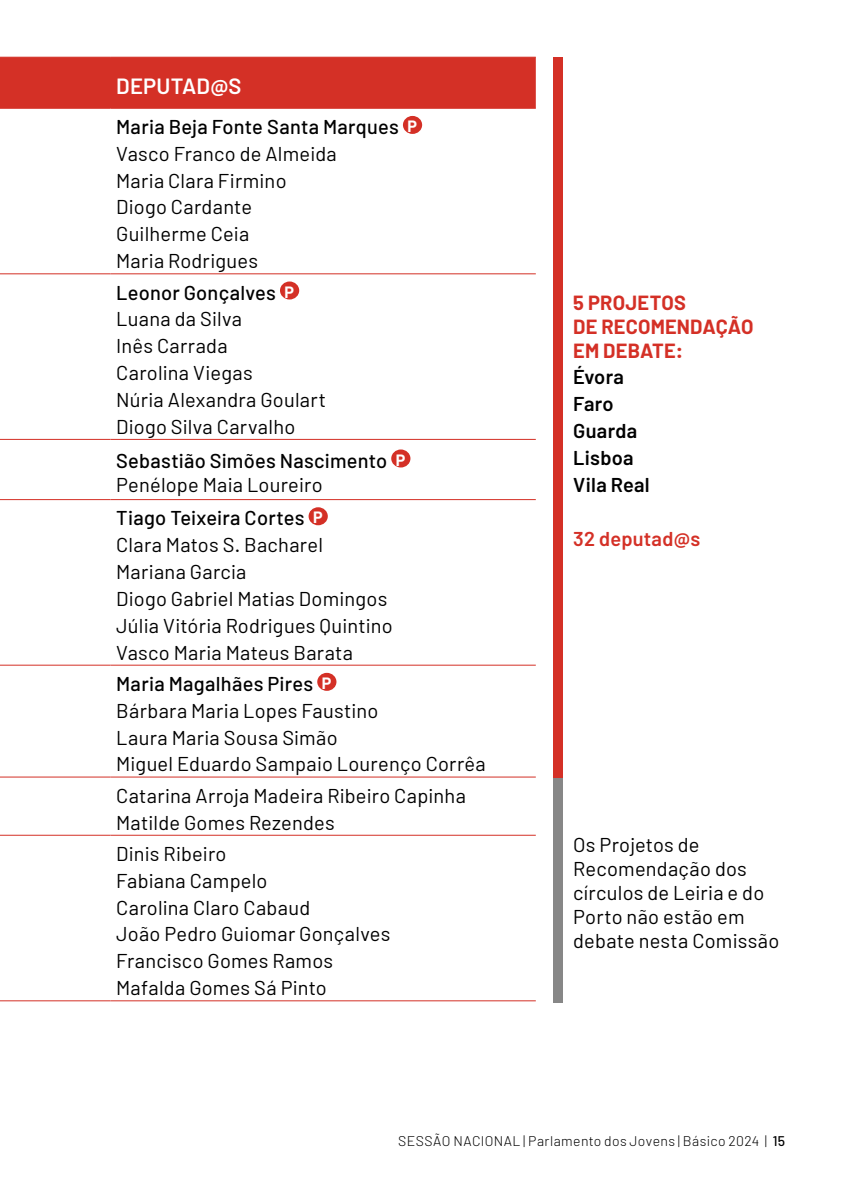
<style>
.page{position:relative;width:842px;height:1191px;background:#fff}
.page>*{position:absolute;margin:0;border:0;box-sizing:border-box;transform-origin:0 0}
.t1{font:600 22px "Barlow";letter-spacing:.01em;color:#fff}
.t2{font:20px/26.8px "Barlow";letter-spacing:.015em;color:#000}
.t3{font:500 20px/24px "Barlow";letter-spacing:.01em;color:#000}
.t4{font:700 20px/24px "Barlow";letter-spacing:.005em;color:#d43026}
.t5{font:600 20px/26.8px "Barlow";letter-spacing:.015em;color:#000}
.t6{font:600 20px "Barlow";letter-spacing:.015em;color:#d43026}
.t7{font:300 14px "Barlow";letter-spacing:.025em;color:#000}
.s1{font-weight:500}
.s2{font-weight:700;font-size:16px;color:#fff}
.s3{font-weight:400}
</style>
<div class="page">
<div style="left:553px;top:57px;width:10px;height:721px;background:#d43026"></div>
<div style="left:553px;top:778px;width:10px;height:224px;background:#878787"></div>
<div style="left:0;top:58px;width:536px;height:50px;background:#d43026"></div>
<hr style="left:0;top:57px;width:111px;height:1px;background:#d43026">
<hr style="left:111px;top:57px;width:425px;height:1px;background:#d43026">
<hr style="left:0;top:108px;width:111px;height:1px;background:#d43026">
<hr style="left:111px;top:108px;width:425px;height:1px;background:#d43026">
<hr style="left:0;top:273px;width:111px;height:1px;background:#d43026">
<hr style="left:111px;top:273px;width:425px;height:1px;background:#d43026">
<hr style="left:0;top:439px;width:111px;height:1px;background:#d43026">
<hr style="left:111px;top:439px;width:425px;height:1px;background:#d43026">
<hr style="left:0;top:499px;width:111px;height:1px;background:#d43026">
<hr style="left:111px;top:499px;width:425px;height:1px;background:#d43026">
<hr style="left:0;top:664px;width:111px;height:1px;background:#d43026">
<hr style="left:111px;top:664px;width:425px;height:1px;background:#d43026">
<hr style="left:0;top:776px;width:111px;height:1px;background:#d43026">
<hr style="left:111px;top:776px;width:425px;height:1px;background:#d43026">
<hr style="left:0;top:834px;width:111px;height:1px;background:#d43026">
<hr style="left:111px;top:834px;width:425px;height:1px;background:#d43026">
<hr style="left:0;top:1000px;width:111px;height:1px;background:#d43026">
<hr style="left:111px;top:1000px;width:425px;height:1px;background:#d43026">
<div style="left:403px;top:116px;width:19px;height:18px;background:#d43026;border-radius:50%"></div>
<div style="left:280px;top:281px;width:19px;height:18px;background:#d43026;border-radius:50%"></div>
<div style="left:391px;top:449px;width:19px;height:18px;background:#d43026;border-radius:50%"></div>
<div style="left:309px;top:507px;width:19px;height:18px;background:#d43026;border-radius:50%"></div>
<div style="left:317px;top:673px;width:19px;height:18px;background:#d43026;border-radius:50%"></div>
<p class="t1" style="left:116px;top:72px;width:127px">DEPUTAD@S</p>
<p class="t2" style="left:116px;top:113px;width:302px"><span class="s1">Maria Beja Fonte Santa Marques</span> <span class="s2">P<br></span>Vasco Franco de Almeida<br>Maria Clara Firmino<br>Diogo Cardante<br>Guilherme Ceia<br>Maria Rodrigues</p>
<p class="t2" style="left:116px;top:278px;width:211px"><span class="s1">Leonor Gonçalves</span> <span class="s2">P<br></span>Luana da Silva<br>Inês Carrada<br>Carolina Viegas<br>Núria Alexandra Goulart<br>Diogo Silva Carvalho</p>
<p class="t3" style="left:116px;top:448px;width:290px">Sebastião Simões Nascimento <span class="s2">P<br></span><span class="s3">Penélope Maia Loureiro</span></p>
<p class="t2" style="left:116px;top:504px;width:278px"><span class="s1">Tiago Teixeira Cortes</span> <span class="s2">P<br></span>Clara Matos S. Bacharel<br>Mariana Garcia<br>Diogo Gabriel Matias Domingos<br>Júlia Vitória Rodrigues Quintino<br>Vasco Maria Mateus Barata</p>
<p class="t2" style="left:116px;top:669px;width:371px"><span class="s1">Maria Magalhães Pires</span> <span class="s2">P<br></span>Bárbara Maria Lopes Faustino<br>Laura Maria Sousa Simão<br>Miguel Eduardo Sampaio Lourenço Corrêa</p>
<p class="t2" style="left:116px;top:781px;width:351px">Catarina Arroja Madeira Ribeiro Capinha<br>Matilde Gomes Rezendes</p>
<p class="t2" style="left:116px;top:840px;width:276px">Dinis Ribeiro<br>Fabiana Campelo<br>Carolina Claro Cabaud<br>João Pedro Guiomar Gonçalves<br>Francisco Gomes Ramos<br>Mafalda Gomes Sá Pinto</p>
<p class="t4" style="left:573px;top:290px;width:182px">5 PROJETOS<br>DE RECOMENDAÇÃO<br>EM DEBATE:</p>
<p class="t5" style="left:573px;top:363px;width:78px">Évora<br>Faro<br>Guarda<br>Lisboa<br>Vila Real</p>
<p class="t6" style="left:573px;top:526px;width:129px">32 deputad@s</p>
<p class="t2" style="left:573px;top:832px;width:208px;line-height:24px">Os Projetos de<br>Recomendação dos círculos de Leiria e do<br>Porto não estão em debate nesta Comissão</p>
<p class="t7" style="left:398px;top:1132px;width:388px">SESSÃO NACIONAL | Parlamento dos Jovens | Básico 2024 | <span class="s1">15</span></p>
</div>
